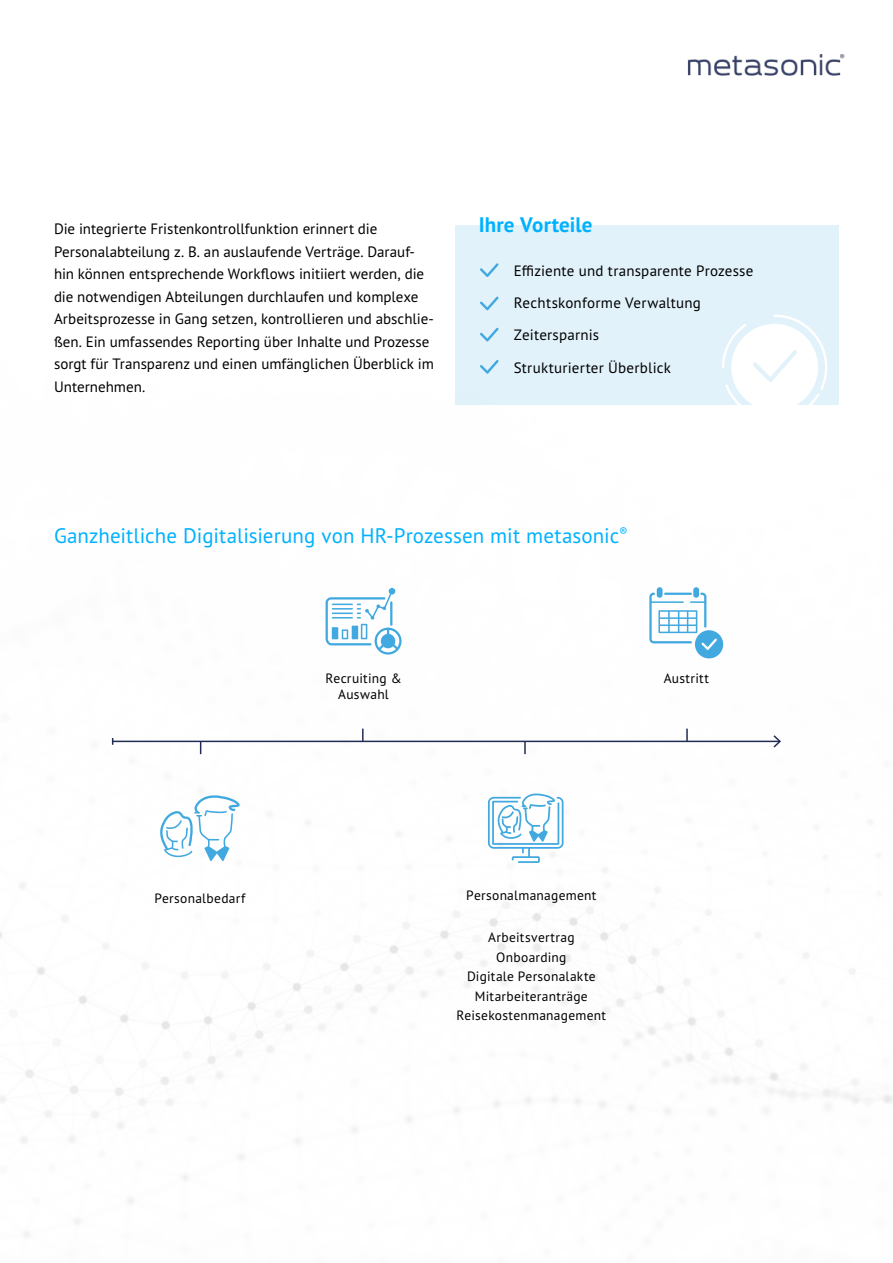
<style>
.page{position:relative;width:893px;height:1263px;background:#fff}
.page>*{position:absolute;margin:0;border:0;box-sizing:border-box;transform-origin:0 0}
.t1{font:21px "PT Sans Pro";letter-spacing:.005em;color:#00b1ff}
.t2{font:700 21px "PT Sans Pro";letter-spacing:.005em;color:#00b1ff}
.t3{font:15px/22.5px "PT Sans Pro";color:#000}
.t4{font:13.5px/19.5px "PT Sans Pro";letter-spacing:.02em;color:#000;text-align:center}
</style>
<div class="page">
<img style="left:0;top:54px;width:893px;height:1183px">
<div style="left:455px;top:226px;width:384px;height:179px;background:#e2f2fa"></div>
<svg style="left:722px;top:314px;width:106px;height:106px"></svg>
<svg style="left:480px;top:263px;width:19px;height:14px"></svg>
<svg style="left:480px;top:296px;width:19px;height:14px"></svg>
<svg style="left:480px;top:328px;width:19px;height:13px"></svg>
<svg style="left:480px;top:360px;width:19px;height:14px"></svg>
<hr style="left:113px;top:741px;width:667px;height:1px;background:#222c53">
<svg style="left:772px;top:734px;width:10px;height:15px"></svg>
<svg style="left:200px;top:742px;width:1px;height:12px"></svg>
<svg style="left:362px;top:729px;width:2px;height:12px"></svg>
<svg style="left:686px;top:729px;width:2px;height:12px"></svg>
<svg style="left:524px;top:742px;width:2px;height:12px"></svg>
<svg style="left:488px;top:793px;width:75px;height:70px"></svg>
<svg style="left:160px;top:795px;width:80px;height:66px"></svg>
<svg style="left:326px;top:588px;width:76px;height:67px"></svg>
<svg style="left:649px;top:587px;width:74px;height:71px"></svg>
<p class="t3" style="left:54px;top:217px;width:381px">Die integrierte Fristenkontrollfunktion erinnert die Personalabteilung z. B. an auslaufende Verträge. Darauf&shy;hin können entsprechende Workflows initiiert werden, die die notwendigen Abteilungen durchlaufen und komplexe Arbeitsprozesse in Gang setzen, kontrollieren und abschlie&shy;ßen. Ein umfassendes Reporting über Inhalte und Prozesse sorgt für Transparenz und einen umfänglichen Überblick im Unternehmen.</p>
<h1 class="t2" style="left:479px;top:211px;width:115px">Ihre Vorteile</h1>
<p class="t3" style="left:514px;top:254px;width:241px;line-height:32.2px">Effiziente und transparente Prozesse<br>Rechtskonforme Verwaltung<br>Zeitersparnis<br>Strukturierter Überblick</p>
<h1 class="t1" style="left:54px;top:522px;width:575px">Ganzheitliche Digitalisierung von HR-Prozessen mit metasonic<sup>®</sup></h1>
<p class="t4" style="left:325px;top:669px;width:78px;line-height:16.5px">Recruiting &amp;<br>Auswahl</p>
<p class="t4" style="left:664px;top:668px;width:47px">Austritt</p>
<p class="t4" style="left:154px;top:888px;width:92px">Personalbedarf</p>
<p class="t4" style="left:466px;top:886px;width:132px">Personalmanagement</p>
<p class="t4" style="left:457px;top:927px;width:151px">Arbeitsvertrag<br>Onboarding<br>Digitale Personalakte<br>Mitarbeiteranträge<br>Reisekostenmanagement</p>
</div>
